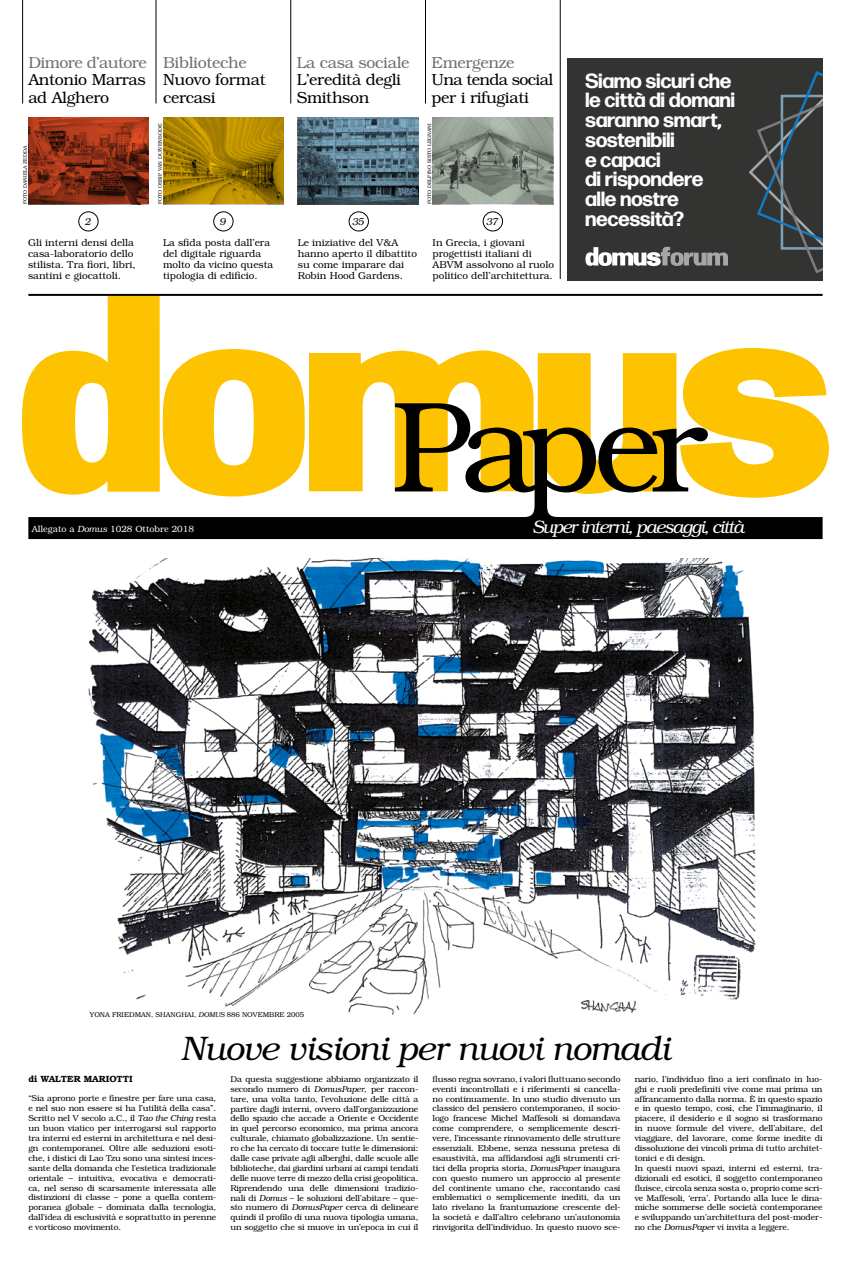
<style>
.page{position:relative;width:851px;height:1276px;background:#fff}
.page>*{position:absolute;margin:0;border:0;box-sizing:border-box;transform-origin:0 0}
.t1{font:300 129.4px "Bookman Std";letter-spacing:-.08em;color:#000}
.t2{font:italic 300 34px "Bookman Std";letter-spacing:-.02em;color:#000}
.t3{font:700 20.6px/19.7px "Forma DJR Banner";letter-spacing:.01em;color:#fff}
.t4{font:italic 300 18px "Bookman Std";letter-spacing:-.07em;color:#fff}
.t5{font:300 16px/17.5px "Bookman Std";letter-spacing:-.02em;color:#000}
.t6{font:300 16px "Bookman Std";letter-spacing:-.02em;color:#706f6f}
.t7{font:300 16px/17.5px "Bookman Std";letter-spacing:-.04em;color:#000}
.t8{font:300 10px/11px "Bookman Std";color:#000}
.t9{font:italic 300 10px "Bookman Std";color:#000}
.t10{font:300 9px "Bookman Std";color:#fff}
.t11{font:600 9px "Bookman Std";color:#000}
.t12{font:300 8.5px/9.9px "Bookman Std";letter-spacing:-.015em;color:#000;text-align:justify}
.t13{font:300 7px "Bookman Std";color:#000}
.t14{font:300 5px "Bookman Std";color:#000}
.s1{font-style:italic}
</style>
<div class="page">
<svg style="left:298px;top:117px;width:120px;height:87px;background:#4c6978"></svg>
<hr style="left:22px;top:0;width:1px;height:103px;background:#000">
<hr style="left:155px;top:0;width:1px;height:103px;background:#000">
<hr style="left:290px;top:0;width:1px;height:103px;background:#000">
<hr style="left:425px;top:0;width:1px;height:103px;background:#000">
<hr style="left:559px;top:0;width:1px;height:279px;background:#000">
<svg style="left:432px;top:117px;width:121px;height:87px;background:#879186"></svg>
<svg style="left:163px;top:117px;width:120px;height:87px;background:#a47e00"></svg>
<svg style="left:28px;top:117px;width:121px;height:87px;background:#872d15"></svg>
<div style="left:78px;top:211px;width:21px;height:20px;border:1px solid #000;border-radius:50%"></div>
<div style="left:348px;top:211px;width:21px;height:20px;border:1px solid #000;border-radius:50%"></div>
<div style="left:213px;top:211px;width:20px;height:20px;border:1px solid #000;border-radius:50%"></div>
<div style="left:482px;top:211px;width:21px;height:20px;border:1px solid #000;border-radius:50%"></div>
<img style="left:89px;top:558px;width:667px;height:457px">
<svg style="left:22px;top:296px;width:806px;height:202px;fill:#fdc300"></svg>
<div style="left:28px;top:517px;width:794px;height:22px;background:#000"></div>
<hr style="left:28px;top:294px;width:794px;height:2px;background:#000">
<div style="left:567px;top:58px;width:255px;height:222px;background:#333332"></div>
<svg style="left:748px;top:71px;width:74px;height:203px"></svg>
<svg style="left:585px;top:247px;width:142px;height:19px"></svg>
<h3 class="t6" style="left:28px;top:53px;width:120px">Dimore d’autore</h3>
<h3 class="t5" style="left:28px;top:71px;width:119px">Antonio Marras ad Alghero</h3>
<p class="t14" style="left:22px;top:204px;width:60px;rotate:-90deg">FOTO DANIELA ZEDDA</p>
<h3 class="t6" style="left:163px;top:53px;width:85px">Biblioteche</h3>
<h3 class="t5" style="left:163px;top:71px;width:104px">Nuovo format cercasi</h3>
<h3 class="t6" style="left:297px;top:53px;width:114px">La casa sociale</h3>
<h3 class="t5" style="left:297px;top:71px;width:106px">L’eredità degli<br>Smithson</h3>
<h3 class="t6" style="left:431px;top:53px;width:84px">Emergenze</h3>
<h3 class="t7" style="left:431px;top:71px;width:123px">Una tenda social per i rifugiati</h3>
<p class="t14" style="left:157px;top:204px;width:82px;rotate:-90deg">FOTO OSSIP VAN DUIVENBODE</p>
<p class="t14" style="left:426px;top:204px;width:82px;rotate:-90deg">FOTO DELFINO SISTO LEGNANI</p>
<p class="t9" style="left:85px;top:216px;width:8px">2</p>
<p class="t9" style="left:219px;top:216px;width:8px">9</p>
<p class="t9" style="left:352px;top:216px;width:13px">35</p>
<p class="t9" style="left:486px;top:216px;width:13px">37</p>
<p class="t8" style="left:28px;top:237px;width:109px">Gli interni densi della casa-laboratorio dello stilista. Tra fiori, libri, santini e giocattoli.</p>
<p class="t8" style="left:163px;top:237px;width:112px">La sfida posta dall’era del digitale riguarda molto da vicino questa tipologia di edificio.</p>
<p class="t8" style="left:298px;top:237px;width:121px">Le iniziative del V&amp;A hanno aperto il dibattito su come imparare dai<br>Robin Hood Gardens.</p>
<p class="t8" style="left:432px;top:237px;width:123px">In Grecia, i giovani progettisti italiani di<br>ABVM assolvono al ruolo politico dell’architettura.</p>
<h3 class="t3" style="left:585px;top:70px;width:151px">Siamo sicuri che le città di domani saranno smart, sostenibili<br>e capaci<br>di rispondere alle nostre necessità?</h3>
<h1 class="t1" style="left:391px;top:374px;width:317px">Paper</h1>
<p class="t10" style="left:32px;top:524px;width:164px">Allegato a <span class="s1">Domus</span> 1028 Ottobre 2018</p>
<h3 class="t4" style="left:532px;top:517px;width:213px">Super interni, paesaggi, città</h3>
<p class="t13" style="left:90px;top:1011px;width:216px">YONA FRIEDMAN, SHANGHAI, <span class="s1">DOMUS</span> 886 NOVEMBRE 2005</p>
<h2 class="t2" style="left:181px;top:1030px;width:490px">Nuove visioni per nuovi nomadi</h2>
<p class="t11" style="left:28px;top:1073px;width:106px">di WALTER MARIOTTI</p>
<p class="t12" style="left:28px;top:1093px;width:189px">“Sia aprono porte e finestre per fare una casa, e nel suo non essere si ha l’utilità della casa”.<br>Scritto nel V secolo a.C., il <span class="s1">Tao the Ching</span> resta un buon viatico per interrogarsi sul rapporto tra interni ed esterni in architettura e nel desi&shy;gn contemporanei. Oltre alle seduzioni esoti&shy;che, i distici di Lao Tzu sono una sintesi inces&shy;sante della domanda che l’estetica tradizionale orientale – intuitiva, evocativa e democrati&shy;ca, nel senso di scarsamente interessata alle distinzioni di classe – pone a quella contem&shy;poranea globale – dominata dalla tecnologia, dall’idea di esclusività e soprattutto in perenne e vorticoso movimento.</p>
<p class="t12" style="left:230px;top:1074px;width:189px">Da questa suggestione abbiamo organizzato il secondo numero di <span class="s1">DomusPaper</span>, per raccon&shy;tare, una volta tanto, l’evoluzione delle città a partire dagli interni, ovvero dall’organizzazione dello spazio che accade a Oriente e Occidente in quel percorso economico, ma prima ancora culturale, chiamato globalizzazione. Un sentie&shy;ro che ha cercato di toccare tutte le dimensioni: dalle case private agli alberghi, dalle scuole alle biblioteche, dai giardini urbani ai campi tendati delle nuove terre di mezzo della crisi geopolitica.<br>Riprendendo una delle dimensioni tradizio&shy;nali di <span class="s1">Domus</span> – le soluzioni dell’abitare – que&shy;sto numero di <span class="s1">DomusPaper</span> cerca di delineare quindi il profilo di una nuova tipologia umana, un soggetto che si muove in un’epoca in cui il</p>
<p class="t12" style="left:432px;top:1074px;width:189px">flusso regna sovrano, i valori fluttuano secondo eventi incontrollati e i riferimenti si cancella&shy;no continuamente. In uno studio divenuto un classico del pensiero contemporaneo, il socio&shy;logo francese Michel Maffesoli si domandava come comprendere, o semplicemente descri&shy;vere, l’incessante rinnovamento delle strutture essenziali. Ebbene, senza nessuna pretesa di esaustività, ma affidandosi agli strumenti cri&shy;tici della propria storia, <span class="s1">DomusPaper</span> inaugura con questo numero un approccio al presente del continente umano che, raccontando casi emblematici o semplicemente inediti, da un lato rivelano la frantumazione crescente del&shy;la società e dall’altro celebrano un’autonomia rinvigorita dell’individuo. In questo nuovo sce-</p>
<p class="t12" style="left:634px;top:1074px;width:189px;text-align:left">nario, l’individuo fino a ieri confinato in luo&shy;ghi e ruoli predefiniti vive come mai prima un affrancamento dalla norma. È in questo spazio e in questo tempo, così, che l’immaginario, il piacere, il desiderio e il sogno si trasformano in nuove formule del vivere, dell’abitare, del viaggiare, del lavorare, come forme inedite di dissoluzione dei vincoli prima di tutto architet&shy;tonici e di design.<br>In questi nuovi spazi, interni ed esterni, tra&shy;dizionali ed esotici, il soggetto contemporaneo fluisce, circola senza sosta o, proprio come scri&shy;ve Maffesoli, ‘erra’. Portando alla luce le dina&shy;miche sommerse delle società contemporanee e sviluppando un’architettura del post-moder&shy;no che <span class="s1">DomusPaper</span> vi invita a leggere.</p>
</div>
